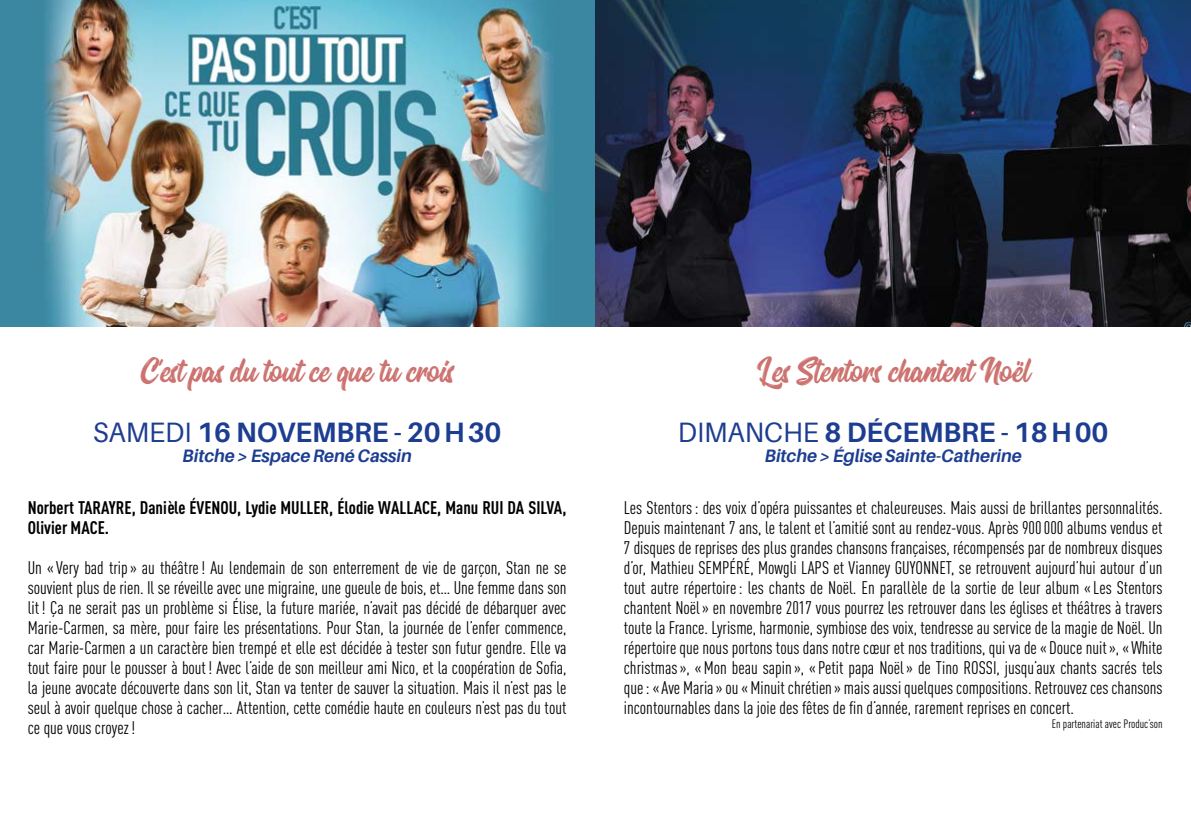
<style>
.page{position:relative;width:1191px;height:840px;background:#fff}
.page>*{position:absolute;margin:0;border:0;box-sizing:border-box;transform-origin:0 0}
.t1{font:44px "Oraqle Script";letter-spacing:-.005em;color:#cc726f}
.t2{font:700 28px "Aileron";letter-spacing:-.005em;color:#1d3d91}
.t3{font:18px/20px "DIN Cond";color:#000;text-align:justify}
.t4{font:700 18px/20px "DIN Cond";color:#000}
.t5{font:italic 700 18px "Aileron";letter-spacing:-.005em;color:#1d3d91;scale:.96 1}
.t6{font:12px "DIN Cond";color:#000}
.s1{font-weight:400}
</style>
<div class="page">
<div style="left:0;top:0;width:595px;height:326px;background:#3b87a2"></div>
<img style="left:44px;top:0;width:508px;height:326px">
<img style="left:595px;top:0;width:596px;height:326px">
<h1 class="t1" style="left:141px;top:349px;width:314px">C’est pas du tout ce que tu crois</h1>
<h1 class="t1" style="left:757px;top:349px;width:274px">Les Stentors chantent Noël</h1>
<h2 class="t2" style="left:93px;top:416px;width:410px"><span class="s1">SAMEDI</span> 16 NOVEMBRE - 20H30</h2>
<p class="t5" style="left:183px;top:445px;width:240px">Bitche &gt; Espace René Cassin</p>
<p class="t4" style="left:28px;top:496px;width:540px">Norbert TARAYRE, Danièle ÉVENOU, Lydie MULLER, Élodie WALLACE, Manu RUI DA SILVA,<br>Olivier MACE.</p>
<p class="t3" style="left:28px;top:557px;width:540px">Un «Very bad trip» au théâtre! Au lendemain de son enterrement de vie de garçon, Stan ne se souvient plus de rien. Il se réveille avec une migraine, une gueule de bois, et… Une femme dans son lit ! Ça ne serait pas un problème si Élise, la future mariée, n’avait pas décidé de débarquer avec Marie-Carmen, sa mère, pour faire les présentations. Pour Stan, la journée de l’enfer commence, car Marie-Carmen a un caractère bien trempé et elle est décidée à tester son futur gendre. Elle va tout faire pour le pousser à bout ! Avec l’aide de son meilleur ami Nico, et la coopération de Sofia, la jeune avocate découverte dans son lit, Stan va tenter de sauver la situation. Mais il n’est pas le seul à avoir quelque chose à cacher… Attention, cette comédie haute en couleurs n’est pas du tout ce que vous croyez!</p>
<h2 class="t2" style="left:678px;top:416px;width:432px"><span class="s1">DIMANCHE</span> 8 DÉCEMBRE - 18H00</h2>
<p class="t5" style="left:764px;top:445px;width:269px">Bitche &gt; Église Sainte-Catherine</p>
<p class="t3" style="left:624px;top:497px;width:540px">Les Stentors: des voix d’opéra puissantes et chaleureuses. Mais aussi de brillantes personnalités.<br>Depuis maintenant 7 ans, le talent et l’amitié sont au rendez-vous. Après 900000 albums vendus et 7 disques de reprises des plus grandes chansons françaises, récompensés par de nombreux disques d’or, Mathieu SEMPÉRÉ, Mowgli LAPS et Vianney GUYONNET, se retrouvent aujourd’hui autour d’un tout autre répertoire: les chants de Noël. En parallèle de la sortie de leur album «Les Stentors chantent Noël» en novembre 2017 vous pourrez les retrouver dans les églises et théâtres à travers toute la France. Lyrisme, harmonie, symbiose des voix, tendresse au service de la magie de Noël. Un répertoire que nous portons tous dans notre cœur et nos traditions, qui va de « Douce nuit», «White christmas», «Mon beau sapin», « Petit papa Noël» de Tino ROSSI, jusqu’aux chants sacrés tels que: «Ave Maria» ou «Minuit chrétien» mais aussi quelques compositions. Retrouvez ces chansons incontournables dans la joie des fêtes de fin d’année, rarement reprises en concert.</p>
<p class="t6" style="left:1051px;top:716px;width:112px">En partenariat avec Produc’son</p>
</div>
